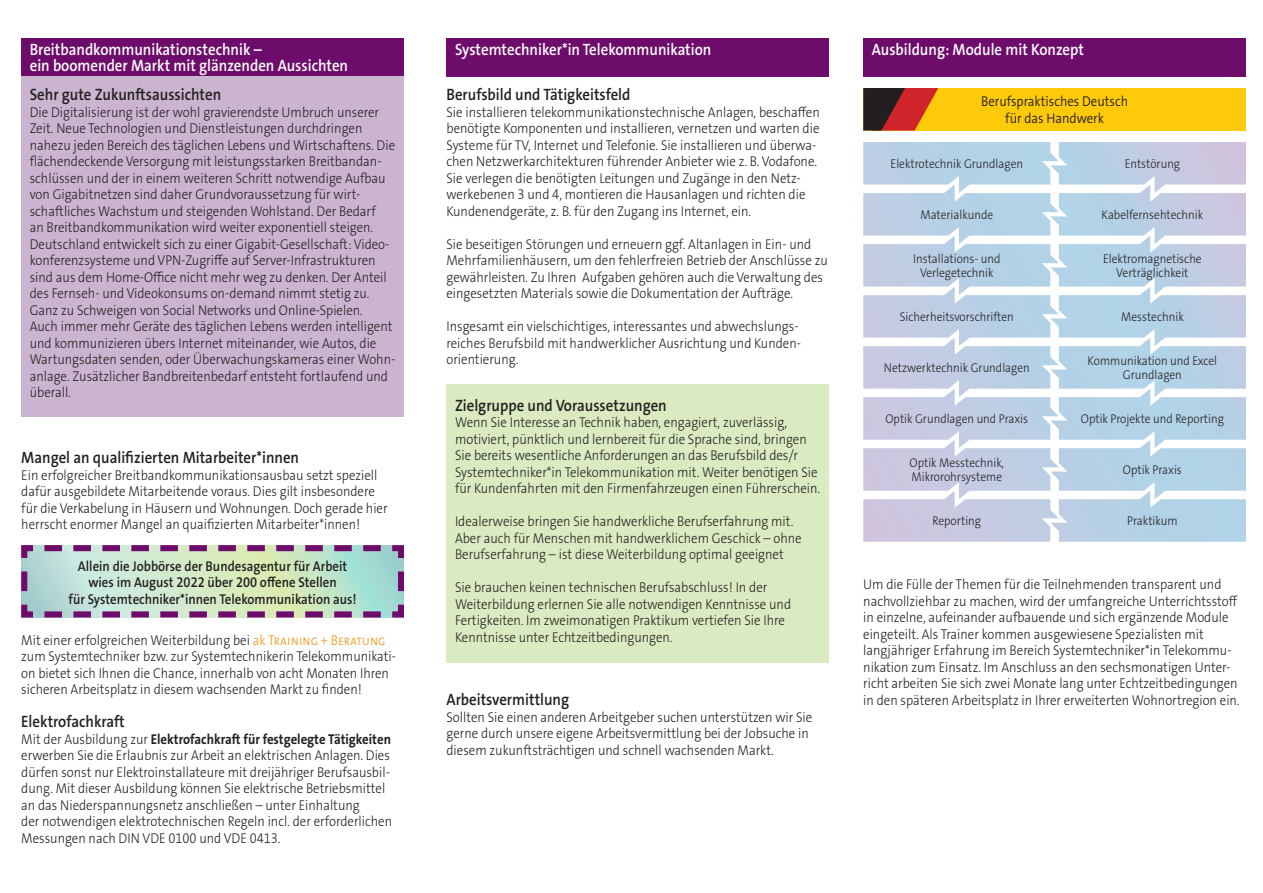
<style>
.page{position:relative;width:1263px;height:893px;background:#fff}
.page>*{position:absolute;margin:0;border:0;box-sizing:border-box;transform-origin:0 0}
.t1{font:600 16.5px "The Sans Os F";color:#231f20;scale:.9 1}
.t2{font:600 16.5px "The Sans Os F";color:#fff;scale:.9 1}
.t3{font:300 14.25px/16.5px "The Sans Os F";color:#231f20;scale:.9 1}
.t4{font:600 14.25px/16.5px "The Sans Os F";color:#231f20;text-align:center;scale:.9 1}
.t5{font:300 14.25px/16.5px "The Sans Os F";color:#231f20;text-align:center;scale:.9 1}
.t6{font:300 12.75px/13.5px "The Sans Os F";color:#231f20;text-align:center;scale:.9 1}
.s1{color:#f0a234}
.s2{font-weight:700}
</style>
<div class="page">
<div style="left:863px;top:38px;width:383px;height:39px;background:#6e0c6b"></div>
<div style="left:446px;top:38px;width:383px;height:39px;background:#6e0c6b"></div>
<div style="left:21px;top:38px;width:383px;height:39px;background:#6e0c6b"></div>
<div style="left:21px;top:77px;width:383px;height:340px;background:#cab4cf"></div>
<svg style="left:21px;top:545px;width:383px;height:73px;background:#bbcbc0"></svg>
<div style="left:446px;top:384px;width:383px;height:278px;background:#daeac1"></div>
<div style="left:863px;top:88px;width:383px;height:43px;background:#feca0a"></div>
<svg style="left:863px;top:88px;width:75px;height:43px;background:#933d20"></svg>
<svg style="left:863px;top:142px;width:383px;height:400px"></svg>
<p class="t2" style="left:30px;top:39px;width:259px">Breitbandkommunikationstechnik –</p>
<p class="t2" style="left:872px;top:39px;width:237px">Ausbildung: Module mit Konzept</p>
<p class="t2" style="left:30px;top:55px;width:355px">ein boomender Markt mit glänzenden Aussichten</p>
<p class="t1" style="left:30px;top:84px;width:214px">Sehr gute Zukunftsaussichten</p>
<p class="t3" style="left:30px;top:104px;width:408px">Die Digitalisierung ist der wohl gravierendste Umbruch unserer Zeit. Neue Technologien und Dienstleistungen durchdringen nahezu jeden Bereich des täglichen Lebens und Wirtschaftens. Die flächendeckende Versorgung mit leistungsstarken Breitbandan&shy;schlüssen und der in einem weiteren Schritt notwendige Aufbau von Gigabitnetzen sind daher Grundvoraussetzung für wirt&shy;schaftliches Wachstum und steigenden Wohlstand. Der Bedarf<br>an Breitbandkommunikation wird weiter exponentiell steigen.<br>Deutschland entwickelt sich zu einer Gigabit-Gesellschaft: Video&shy;konferenzsysteme und VPN-Zugriffe auf Server-Infrastrukturen sind aus dem Home-Office nicht mehr weg zu denken. Der Anteil des Fernseh- und Videokonsums on-demand nimmt stetig zu.<br>Ganz zu Schweigen von Social Networks und Online-Spielen.<br>Auch immer mehr Geräte des täglichen Lebens werden intelligent und kommunizieren übers Internet miteinander, wie Autos, die Wartungsdaten senden, oder Überwachungskameras einer Wohn&shy;anlage. Zusätzlicher Bandbreitenbedarf entsteht fortlaufend und überall.</p>
<p class="t2" style="left:455px;top:39px;width:286px">Systemtechniker*in Telekommunikation</p>
<p class="t1" style="left:446px;top:84px;width:206px">Berufsbild und Tätigkeitsfeld</p>
<p class="t3" style="left:446px;top:104px;width:416px">Sie installieren telekommunikationstechnische Anlagen, beschaffen benötigte Komponenten und installieren, vernetzen und warten die Systeme für TV, Internet und Telefonie. Sie installieren und überwa&shy;chen Netzwerkarchitekturen führender Anbieter wie z. B. Vodafone.<br>Sie verlegen die benötigten Leitungen und Zugänge in den Netz&shy;werkebenen 3 und 4, montieren die Hausanlagen und richten die Kundenendgeräte, z. B. für den Zugang ins Internet, ein.</p>
<p class="t3" style="left:446px;top:236px;width:425px">Sie beseitigen Störungen und erneuern ggf. Altanlagen in Ein- und Mehrfamilienhäusern, um den fehlerfreien Betrieb der Anschlüsse zu gewährleisten. Zu Ihren Aufgaben gehören auch die Verwaltung des eingesetzten Materials sowie die Dokumentation der Aufträge.</p>
<p class="t3" style="left:446px;top:318px;width:394px">Insgesamt ein vielschichtiges, interessantes und abwechslungs&shy;reiches Berufsbild mit handwerklicher Ausrichtung und Kunden&shy;orientierung.</p>
<p class="t1" style="left:455px;top:395px;width:237px">Zielgruppe und Voraussetzungen</p>
<p class="t3" style="left:455px;top:414px;width:407px">Wenn Sie Interesse an Technik haben, engagiert, zuverlässig, motiviert, pünktlich und lernbereit für die Sprache sind, bringen Sie bereits wesentliche Anforderungen an das Berufsbild des/r Systemtechniker*in Telekommunikation mit. Weiter benötigen Sie für Kundenfahrten mit den Firmenfahrzeugen einen Führerschein.</p>
<p class="t3" style="left:455px;top:513px;width:387px">Idealerweise bringen Sie handwerkliche Berufserfahrung mit.<br>Aber auch für Menschen mit handwerklichem Geschick – ohne<br>Berufserfahrung – ist diese Weiterbildung optimal geeignet</p>
<p class="t3" style="left:455px;top:579px;width:375px">Sie brauchen keinen technischen Berufsabschluss! In der Weiterbildung erlernen Sie alle notwendigen Kenntnisse und Fertigkeiten. Im zweimonatigen Praktikum vertiefen Sie Ihre Kenntnisse unter Echtzeitbedingungen.</p>
<p class="t5" style="left:981px;top:93px;width:165px">Berufspraktisches Deutsch für das Handwerk</p>
<p class="t6" style="left:890px;top:157px;width:149px">Elektrotechnik Grundlagen</p>
<p class="t6" style="left:920px;top:208px;width:82px">Materialkunde</p>
<p class="t6" style="left:913px;top:252px;width:98px">Installations- und<br>Verlegetechnik</p>
<p class="t6" style="left:900px;top:310px;width:128px">Sicherheitsvorschriften</p>
<p class="t6" style="left:1125px;top:157px;width:63px">Entstörung</p>
<p class="t6" style="left:1101px;top:208px;width:114px">Kabelfernsehtechnik</p>
<p class="t6" style="left:1103px;top:252px;width:111px">Elektromagnetische<br>Verträglichkeit</p>
<p class="t6" style="left:1121px;top:310px;width:71px">Messtechnik</p>
<p class="t6" style="left:1087px;top:354px;width:146px">Kommunikation und Excel<br>Grundlagen</p>
<p class="t6" style="left:1081px;top:412px;width:160px">Optik Projekte und Reporting</p>
<p class="t6" style="left:1123px;top:463px;width:67px">Optik Praxis</p>
<p class="t6" style="left:1127px;top:514px;width:57px">Praktikum</p>
<p class="t6" style="left:884px;top:361px;width:164px">Netzwerktechnik Grundlagen</p>
<p class="t6" style="left:885px;top:412px;width:160px">Optik Grundlagen und Praxis</p>
<p class="t6" style="left:909px;top:456px;width:106px;text-align:left">Optik Messtechnik,<br>Mikrorohrsysteme</p>
<p class="t6" style="left:932px;top:514px;width:55px">Reporting</p>
<p class="t1" style="left:21px;top:447px;width:310px">Mangel an qualifizierten Mitarbeiter*innen</p>
<p class="t3" style="left:21px;top:467px;width:409px">Ein erfolgreicher Breitbandkommunikationsausbau setzt speziell dafür ausgebildete Mitarbeitende voraus. Dies gilt insbesondere für die Verkabelung in Häusern und Wohnungen. Doch gerade hier herrscht enormer Mangel an quaifizierten Mitarbeiter*innen!</p>
<p class="t4" style="left:68px;top:558px;width:322px">Allein die Jobbörse der Bundesagentur für Arbeit wies im August 2022 über 200 offene Stellen<br>für Systemtechniker*innen Telekommunikation aus!</p>
<p class="t3" style="left:21px;top:632px;width:418px">Mit einer erfolgreichen Weiterbildung bei <span class="s1">ak Training + Beratung </span>zum Systemtechniker bzw. zur Systemtechnikerin Telekommunikati&shy;on bietet sich Ihnen die Chance, innerhalb von acht Monaten Ihren sicheren Arbeitsplatz in diesem wachsenden Markt zu finden!</p>
<p class="t1" style="left:21px;top:711px;width:116px">Elektrofachkraft</p>
<p class="t3" style="left:21px;top:731px;width:413px">Mit der Ausbildung zur <span class="s2">Elektrofachkraft für festgelegte Tätigkeiten </span>erwerben Sie die Erlaubnis zur Arbeit an elektrischen Anlagen. Dies dürfen sonst nur Elektroinstallateure mit dreijähriger Berufsausbil&shy;dung. Mit dieser Ausbildung können Sie elektrische Betriebsmittel an das Niederspannungsnetz anschließen – unter Einhaltung<br>der notwendigen elektrotechnischen Regeln incl. der erforderlichen Messungen nach DIN VDE 0100 und VDE 0413.</p>
<p class="t3" style="left:863px;top:576px;width:419px">Um die Fülle der Themen für die Teilnehmenden transparent und nachvollziehbar zu machen, wird der umfangreiche Unterrichtsstoff in einzelne, aufeinander aufbauende und sich ergänzende Module eingeteilt. Als Trainer kommen ausgewiesene Spezialisten mit langjähriger Erfahrung im Bereich Systemtechniker*in Telekommu&shy;nikation zum Einsatz. Im Anschluss an den sechsmonatigen Unter&shy;richt arbeiten Sie sich zwei Monate lang unter Echtzeitbedingungen in den späteren Arbeitsplatz in Ihrer erweiterten Wohnortregion ein.</p>
<p class="t1" style="left:446px;top:689px;width:138px">Arbeitsvermittlung</p>
<p class="t3" style="left:446px;top:709px;width:408px">Sollten Sie einen anderen Arbeitgeber suchen unterstützen wir Sie gerne durch unsere eigene Arbeitsvermittlung bei der Jobsuche in diesem zukunftsträchtigen und schnell wachsenden Markt.</p>
</div>
